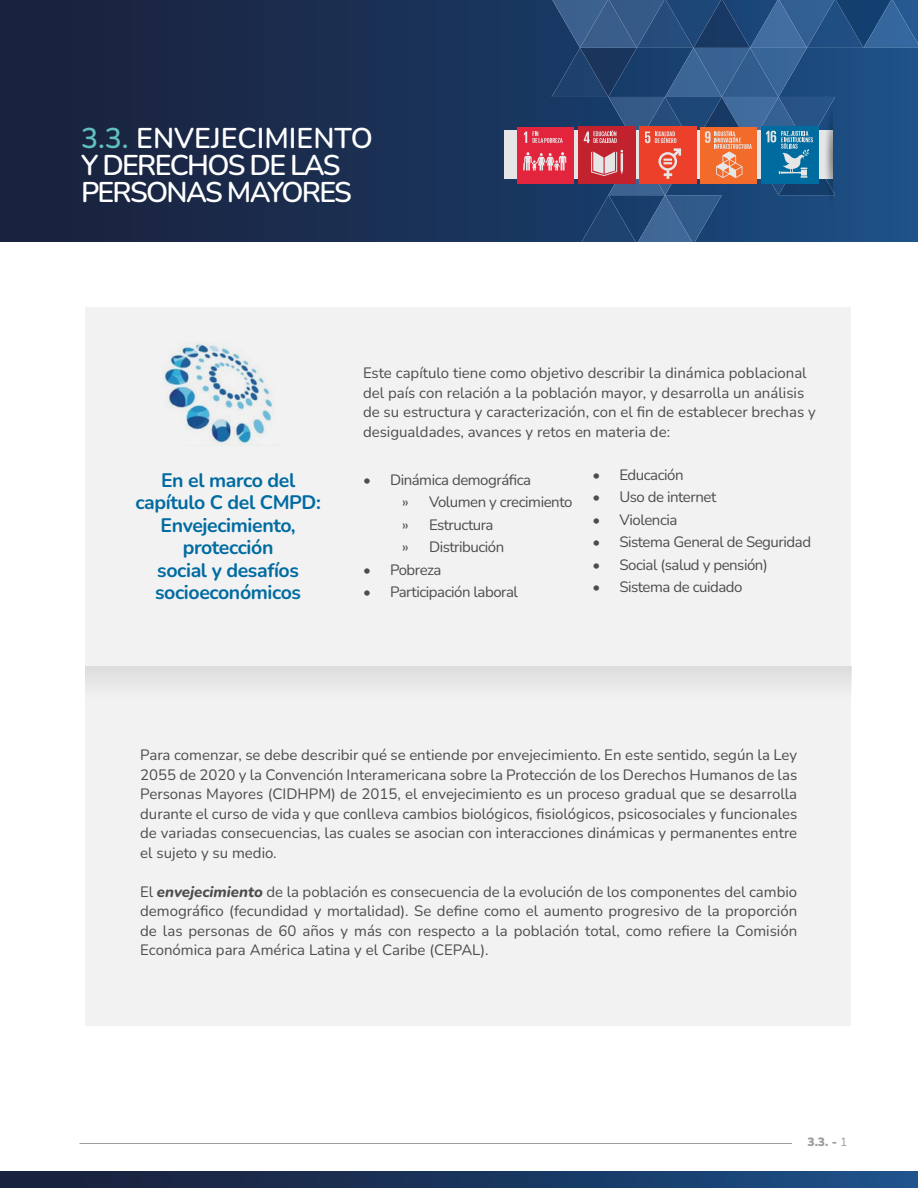
<style>
.page{position:relative;width:918px;height:1188px;background:#fff}
.page>*{position:absolute;margin:0;border:0;box-sizing:border-box;transform-origin:0 0}
.t1{font:600 28.5px/27px "Nunito";letter-spacing:-.06em;color:#fff}
.t2{font:700 19.5px/22.5px "Nunito";letter-spacing:-.02em;color:#006ba1;text-align:center}
.t3{font:15px/19.5px "Nunito";color:#4d4d4d;text-align:justify}
.t4{font:15px/22.5px "Nunito";letter-spacing:-.03em;color:#4d4d4d}
.t5{font:15px "Nunito";letter-spacing:-.035em;color:#4d4d4d}
.t6{font:900 12px "Nunito";color:#9d9d9d}
.s1{color:#60c0c0}
.s2{font-weight:800;font-style:italic}
.s3{font-weight:400}
</style>
<div class="page">
<div style="left:0;top:1171px;width:918px;height:17px;background:linear-gradient(to right,#191d35,#1c4f87)"></div>
<hr style="left:80px;top:1143px;width:712px;height:1px;background:#9d9d9d">
<svg style="left:0;top:0;width:523px;height:242px;background:#192b4b"></svg>
<div style="left:504px;top:130px;width:328px;height:49px;background:#e6e6e6"></div>
<div style="left:517px;top:127px;width:57px;height:56px;background:#e3243d"></div>
<div style="left:86px;top:308px;width:765px;height:718px;background:#f2f2f2"></div>
<div style="left:86px;top:667px;width:766px;height:31px;background:#e7e7e7"></div>
<img style="left:164px;top:342px;width:109px;height:102px">
<svg style="left:523px;top:0;width:395px;height:242px;background:#3f5179"></svg>
<img style="left:823px;top:102px;width:9px;height:109px">
<h1 class="t1" style="left:81px;top:124px;width:293px"><span class="s1">3.3.</span> ENVEJECIMIENTO<br>Y DERECHOS DE LAS<br>PERSONAS MAYORES</h1>
<h2 class="t2" style="left:135px;top:468px;width:187px">En el marco del capítulo C del CMPD:<br>Envejecimiento, protección<br>social y desafíos socioeconómicos</h2>
<p class="t3" style="left:363px;top:363px;width:454px;text-align:left">Este capítulo tiene como objetivo describir la dinámica poblacional del país con relación a la población mayor, y desarrolla un análisis de su estructura y caracterización, con el fin de establecer brechas y desigualdades, avances y retos en materia de:</p>
<p class="t4" style="left:402px;top:468px;width:172px;text-indent:-39px">• Dinámica demográfica<br>» Volumen y crecimiento » Estructura<br>» Distribución</p>
<p class="t5" style="left:363px;top:559px;width:80px">• Pobreza</p>
<p class="t4" style="left:363px;top:580px;width:157px">• Participación laboral</p>
<p class="t4" style="left:592px;top:463px;width:93px">• Educación</p>
<p class="t4" style="left:592px;top:485px;width:125px">• Uso de internet</p>
<p class="t4" style="left:592px;top:508px;width:87px">• Violencia</p>
<p class="t4" style="left:592px;top:530px;width:220px">• Sistema General de Seguridad</p>
<p class="t4" style="left:592px;top:553px;width:177px">• Social (salud y pensión)</p>
<p class="t4" style="left:592px;top:575px;width:152px">• Sistema de cuidado</p>
<p class="t3" style="left:140px;top:745px;width:659px">Para comenzar, se debe describir qué se entiende por envejecimiento. En este sentido, según la Ley 2055 de 2020 y la Convención Interamericana sobre la Protección de los Derechos Humanos de las Personas Mayores (CIDHPM) de 2015, el envejecimiento es un proceso gradual que se desarrolla durante el curso de vida y que conlleva cambios biológicos, fisiológicos, psicosociales y funcionales de variadas consecuencias, las cuales se asocian con interacciones dinámicas y permanentes entre el sujeto y su medio.</p>
<p class="t3" style="left:140px;top:881px;width:659px">El <span class="s2">envejecimiento</span> de la población es consecuencia de la evolución de los componentes del cambio demográfico (fecundidad y mortalidad). Se define como el aumento progresivo de la proporción de las personas de 60 años y más con respecto a la población total, como refiere la Comisión Económica para América Latina y el Caribe (CEPAL).</p>
<p class="t6" style="left:808px;top:1134px;width:41px">3.3. - <span class="s3">1</span></p>
</div>
